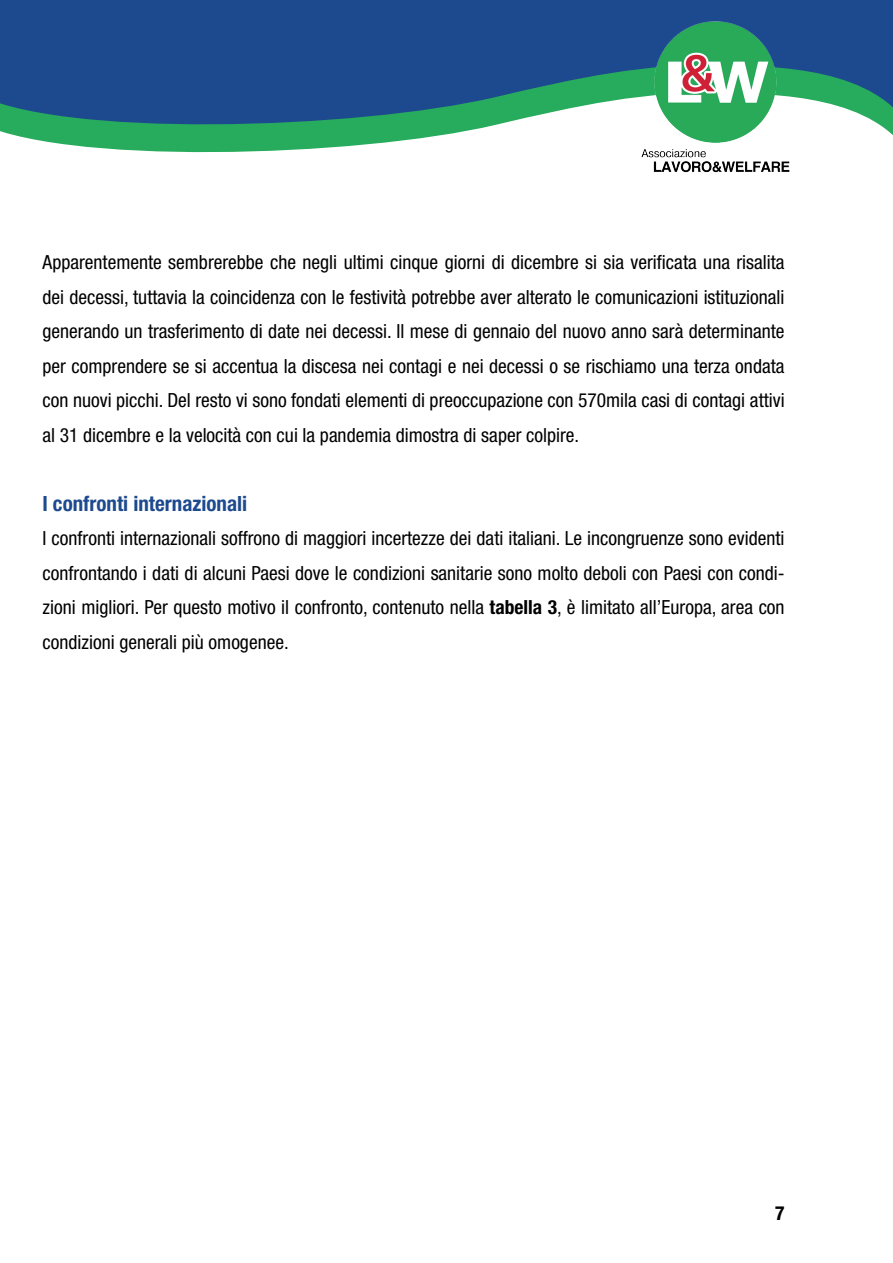
<style>
.page{position:relative;width:893px;height:1263px;background:#fff}
.page>*{position:absolute;margin:0;border:0;box-sizing:border-box;transform-origin:0 0}
.t1{font:700 condensed 21px "Helvetica Neue LT Std";color:#1d498e}
.t2{font:condensed 19.5px/34.5px "Helvetica Neue LT Std";color:#000;text-align:justify}
.t3{font:700 condensed 19.5px "Helvetica Neue LT Std";color:#000}
.s1{font-weight:700}
</style>
<div class="page">
<svg style="left:62px;top:144px;width:307px;height:9px;fill:#27ab5c"></svg>
<svg style="left:0;top:0;width:893px;height:144px;background:#32698e"></svg>
<img style="left:629px;top:4px;width:167px;height:169px">
<p class="t2" style="left:43px;top:245px;width:744px">Apparentemente sembrerebbe che negli ultimi cinque giorni di dicembre si sia verificata una risalita dei decessi, tuttavia la coincidenza con le festività potrebbe aver alterato le comunicazioni istituzionali generando un trasferimento di date nei decessi. Il mese di gennaio del nuovo anno sarà determinante per comprendere se si accentua la discesa nei contagi e nei decessi o se rischiamo una terza ondata con nuovi picchi. Del resto vi sono fondati elementi di preoccupazione con 570mila casi di contagi attivi al 31 dicembre e la velocità con cui la pandemia dimostra di saper colpire.</p>
<p class="t1" style="left:43px;top:490px;width:206px">I confronti internazionali</p>
<p class="t2" style="left:43px;top:521px;width:744px">I confronti internazionali soffrono di maggiori incertezze dei dati italiani. Le incongruenze sono evidenti confrontando i dati di alcuni Paesi dove le condizioni sanitarie sono molto deboli con Paesi con condi&shy;zioni migliori. Per questo motivo il confronto, contenuto nella <span class="s1">tabella 3</span>, è limitato all’Europa, area con condizioni generali più omogenee.</p>
<p class="t3" style="left:775px;top:1202px;width:11px">7</p>
</div>
